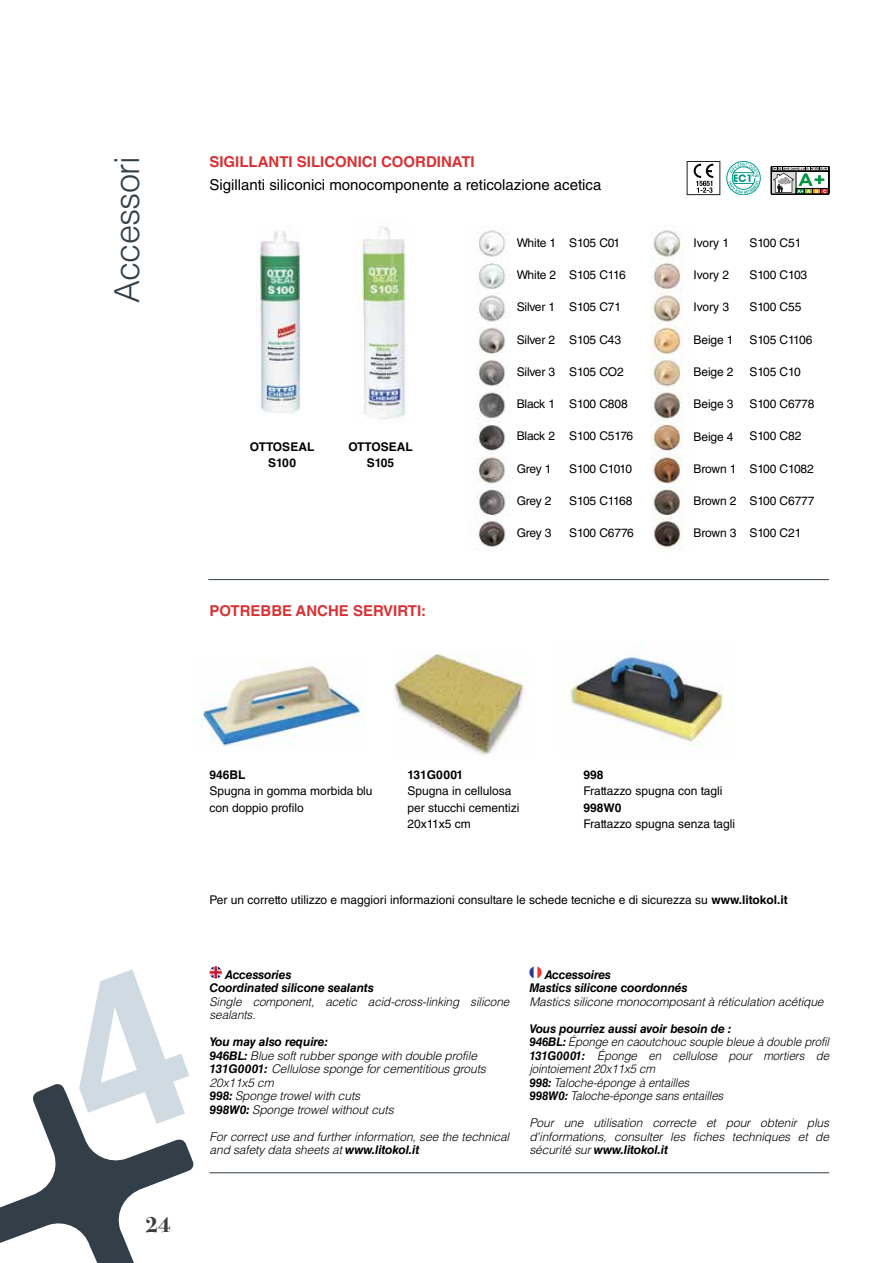
<style>
.page{position:relative;width:893px;height:1263px;background:#fff}
.page>*{position:absolute;margin:0;border:0;box-sizing:border-box;transform-origin:0 0}
.t1{font:300 34.35px "Helvetica LT Std";letter-spacing:-.02em;color:#323e48}
.t2{font:700 22.5px "Bodoni Svty Two ITCTT";color:#3c3c3b}
.t3{font:15px "Helvetica LT Std";color:#000}
.t4{font:700 15px "Helvetica LT Std";color:#da3234}
.t5{font:12px/16.5px "Helvetica LT Std";letter-spacing:-.01em;color:#000}
.t6{font:italic 300 12px/13.5px "Helvetica LT Std";letter-spacing:-.01em;color:#000}
.t7{font:italic 300 12px/13.5px "Helvetica LT Std";letter-spacing:-.01em;color:#000;scale:.96 1}
.t8{font:italic 700 12px/13.5px "Helvetica LT Std";letter-spacing:-.01em;color:#000}
.t9{font:700 12px/16.5px "Helvetica LT Std";color:#000;text-align:center}
.t10{font:12px "Helvetica LT Std";letter-spacing:-.065em;color:#000}
.t11{font:12px "Helvetica LT Std";letter-spacing:-.03em;color:#000}
.s1{font-weight:700}
</style>
<div class="page">
<hr style="left:209px;top:1172px;width:620px;height:1px;background:#323e48">
<svg style="left:771px;top:166px;width:58px;height:28px"></svg>
<div style="left:727px;top:161px;width:33px;height:34px;border:1px solid #009c8a;border-radius:50%"></div>
<svg style="left:729px;top:163px;width:30px;height:31px"></svg>
<div style="left:687px;top:161px;width:33px;height:34px;border:1px solid #201e1a"></div>
<svg style="left:210px;top:966px;width:12px;height:12px"></svg>
<svg style="left:529px;top:966px;width:13px;height:12px"></svg>
<hr style="left:208px;top:579px;width:621px;height:1px;background:#323e48">
<img style="left:193px;top:662px;width:172px;height:84px">
<img style="left:393px;top:654px;width:132px;height:102px">
<img style="left:570px;top:653px;width:160px;height:94px">
<img style="left:358px;top:227px;width:48px;height:192px">
<img style="left:257px;top:231px;width:44px;height:183px">
<img style="left:476px;top:230px;width:34px;height:317px">
<img style="left:650px;top:230px;width:33px;height:322px">
<svg style="left:694px;top:164px;width:19px;height:29px"></svg>
<svg style="left:0;top:1084px;width:194px;height:179px"></svg>
<h1 class="t1" style="left:106px;top:303px;width:149px;rotate:-90deg">Accessori</h1>
<p class="t4" style="left:209px;top:153px;width:267px">SIGILLANTI SILICONICI COORDINATI</p>
<p class="t3" style="left:209px;top:176px;width:394px">Sigillanti siliconici monocomponente a reticolazione acetica</p>
<p class="t5" style="left:569px;top:234px;width:52px">S105 C01</p>
<p class="t11" style="left:569px;top:268px;width:58px">S105 C116</p>
<p class="t5" style="left:569px;top:299px;width:53px">S105 C71</p>
<p class="t5" style="left:569px;top:331px;width:53px">S105 C43</p>
<p class="t5" style="left:569px;top:363px;width:56px">S105 CO2</p>
<p class="t5" style="left:569px;top:396px;width:60px">S100 C808</p>
<p class="t5" style="left:569px;top:428px;width:66px">S100 C5176</p>
<p class="t10" style="left:569px;top:461px;width:64px">S100 C1010</p>
<p class="t5" style="left:569px;top:492px;width:65px">S105 C1168</p>
<p class="t5" style="left:569px;top:525px;width:66px">S100 C6776</p>
<p class="t5" style="left:517px;top:234px;width:41px">White 1</p>
<p class="t5" style="left:517px;top:266px;width:41px">White 2</p>
<p class="t5" style="left:517px;top:299px;width:40px">Silver 1</p>
<p class="t5" style="left:517px;top:331px;width:40px">Silver 2</p>
<p class="t5" style="left:517px;top:363px;width:40px">Silver 3</p>
<p class="t5" style="left:517px;top:396px;width:40px">Black 1</p>
<p class="t5" style="left:517px;top:428px;width:40px">Black 2</p>
<p class="t5" style="left:517px;top:460px;width:36px">Grey 1</p>
<p class="t5" style="left:517px;top:492px;width:36px">Grey 2</p>
<p class="t5" style="left:517px;top:525px;width:36px">Grey 3</p>
<p class="t9" style="left:250px;top:438px;width:66px">OTTOSEAL<br>S100</p>
<p class="t9" style="left:348px;top:438px;width:66px">OTTOSEAL<br>S105</p>
<p class="t4" style="left:209px;top:602px;width:218px">POTREBBE ANCHE SERVIRTI:</p>
<p class="t5" style="left:694px;top:234px;width:37px">Ivory 1</p>
<p class="t5" style="left:694px;top:267px;width:37px">Ivory 2</p>
<p class="t5" style="left:694px;top:299px;width:37px">Ivory 3</p>
<p class="t5" style="left:694px;top:331px;width:41px">Beige 1</p>
<p class="t5" style="left:694px;top:363px;width:41px">Beige 2</p>
<p class="t5" style="left:694px;top:396px;width:41px">Beige 3</p>
<p class="t5" style="left:694px;top:428px;width:41px">Beige 4</p>
<p class="t5" style="left:694px;top:460px;width:44px">Brown 1</p>
<p class="t5" style="left:694px;top:492px;width:44px">Brown 2</p>
<p class="t5" style="left:694px;top:525px;width:44px">Brown 3</p>
<p class="t5" style="left:749px;top:234px;width:53px">S100 C51</p>
<p class="t5" style="left:749px;top:267px;width:59px">S100 C103</p>
<p class="t5" style="left:749px;top:299px;width:53px">S100 C55</p>
<p class="t5" style="left:749px;top:331px;width:64px">S105 C1106</p>
<p class="t5" style="left:749px;top:363px;width:53px">S105 C10</p>
<p class="t5" style="left:749px;top:396px;width:66px">S100 C6778</p>
<p class="t5" style="left:749px;top:428px;width:53px">S100 C82</p>
<p class="t5" style="left:749px;top:460px;width:66px">S100 C1082</p>
<p class="t5" style="left:749px;top:492px;width:66px">S100 C6777</p>
<p class="t5" style="left:749px;top:525px;width:53px">S100 C21</p>
<p class="t9" style="left:209px;top:766px;width:38px">946BL</p>
<p class="t5" style="left:209px;top:783px;width:165px">Spugna in gomma morbida blu con doppio profilo</p>
<p class="t9" style="left:407px;top:766px;width:57px">131G0001</p>
<p class="t5" style="left:407px;top:783px;width:114px">Spugna in cellulosa per stucchi cementizi<br>20x11x5 cm</p>
<p class="t9" style="left:583px;top:766px;width:22px">998</p>
<p class="t5" style="left:583px;top:783px;width:141px">Frattazzo spugna con tagli</p>
<p class="t9" style="left:583px;top:799px;width:40px">998W0</p>
<p class="t5" style="left:583px;top:816px;width:153px">Frattazzo spugna senza tagli</p>
<p class="t5" style="left:210px;top:892px;width:580px">Per un corretto utilizzo e maggiori informazioni consultare le schede tecniche e di sicurezza su <span class="s1">www.litokol.it</span></p>
<h2 class="t2" style="left:145px;top:1206px;width:27px">24</h2>
<p class="t8" style="left:210px;top:967px;width:166px;text-indent:15px">Accessories<br>Coordinated silicone sealants</p>
<p class="t6" style="left:210px;top:994px;width:301px">Single component, acetic acid-cross-linking silicone sealants.</p>
<p class="t6" style="left:210px;top:1035px;width:278px"><span class="s1">You may also require:<br>946BL:</span> Blue soft rubber sponge with double profile <span class="s1">131G0001:</span> Cellulose sponge for cementitious grouts 20x11x5 cm<br><span class="s1">998:</span> Sponge trowel with cuts<br><span class="s1">998W0:</span> Sponge trowel without cuts</p>
<p class="t6" style="left:210px;top:1129px;width:301px">For correct use and further information, see the technical and safety data sheets at <span class="s1">www.litokol.it</span></p>
<p class="t8" style="left:529px;top:967px;width:160px;text-indent:15px">Accessoires<br>Mastics silicone coordonnés</p>
<p class="t6" style="left:529px;top:994px;width:296px">Mastics silicone monocomposant à réticulation acétique</p>
<p class="t7" style="left:529px;top:1021px;width:314px"><span class="s1">Vous pourriez aussi avoir besoin de :<br>946BL:</span> Éponge en caoutchouc souple bleue à double profil <span class="s1">131G0001:</span> Éponge en cellulose pour mortiers de jointoiement 20x11x5 cm<br><span class="s1">998:</span> Taloche-éponge à entailles<br><span class="s1">998W0:</span> Taloche-éponge sans entailles</p>
<p class="t6" style="left:529px;top:1116px;width:301px;text-align:justify">Pour une utilisation correcte et pour obtenir plus d'informations, consulter les fiches techniques et de sécurité sur <span class="s1">www.litokol.it</span></p>
</div>
